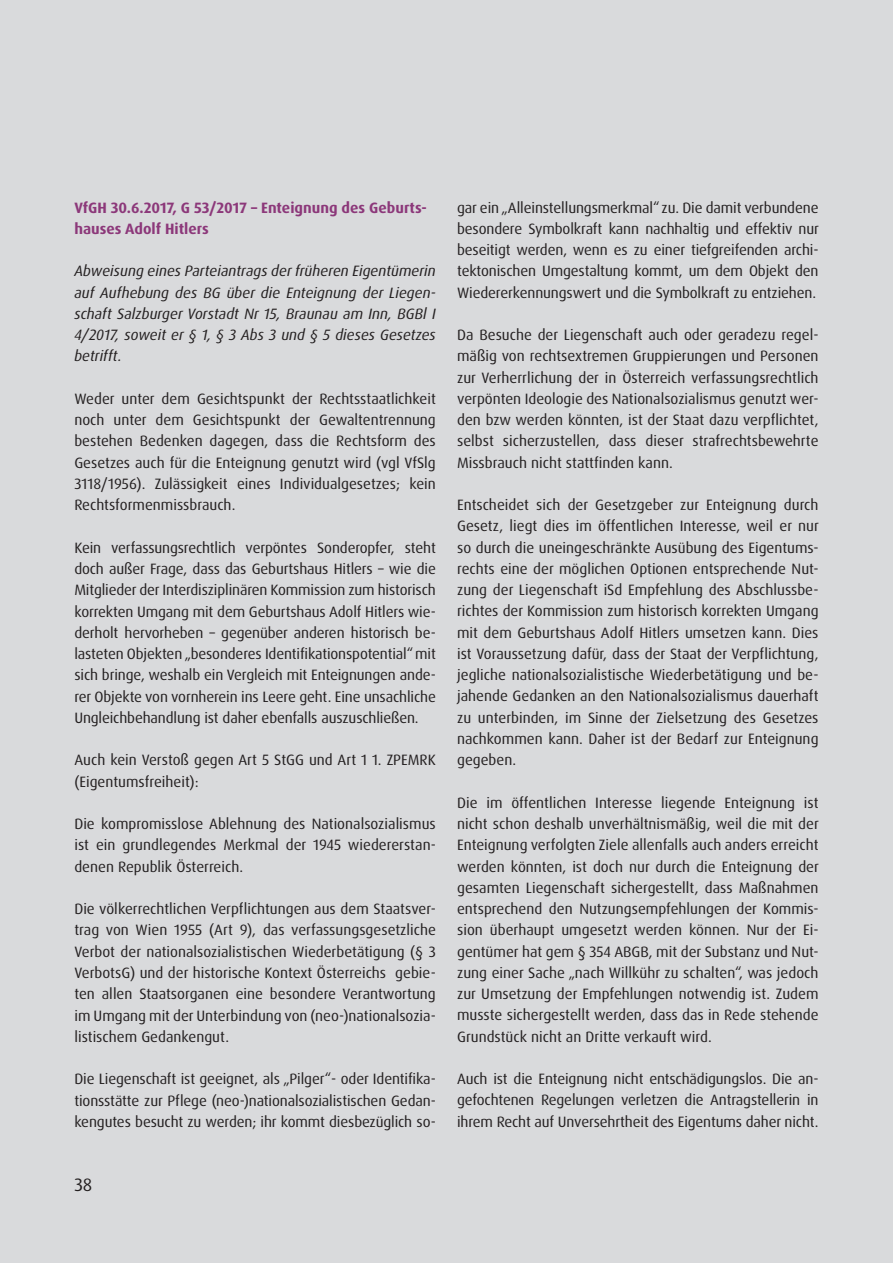
<style>
.page{position:relative;width:893px;height:1263px;background:#d9dadc}
.page>*{position:absolute;margin:0;border:0;box-sizing:border-box;transform-origin:0 0}
.t1{font:18px "Dax OT";color:#231f20}
.t2{font:15px/21.3px "Dax OT";color:#231f20;text-align:justify}
.t3{font:italic 15px/21.3px "Dax OT";color:#231f20;text-align:justify}
.t4{font:700 15px/21.3px "Dax OT";color:#8c387a}
</style>
<div class="page">
<p class="t4" style="left:74px;top:197px;width:352px">VfGH 30.6.2017, G 53/2017 – Enteignung des Geburts&shy;hauses Adolf Hitlers</p>
<p class="t3" style="left:74px;top:261px;width:363px">Abweisung eines Parteiantrags der früheren Eigentümerin auf Aufhebung des BG über die Enteignung der Liegen&shy;schaft Salzburger Vorstadt Nr 15, Braunau am Inn, BGBl I 4/2017, soweit er § 1, § 3 Abs 3 und § 5 dieses Gesetzes betrifft.</p>
<p class="t2" style="left:74px;top:388px;width:363px">Weder unter dem Gesichtspunkt der Rechtsstaatlichkeit noch unter dem Gesichtspunkt der Gewaltentrennung bestehen Bedenken dagegen, dass die Rechtsform des Gesetzes auch für die Enteignung genutzt wird (vgl VfSlg 3118/1956). Zulässigkeit eines Individualgesetzes; kein Rechtsformenmissbrauch.</p>
<p class="t2" style="left:74px;top:537px;width:363px">Kein verfassungsrechtlich verpöntes Sonderopfer, steht doch außer Frage, dass das Geburtshaus Hitlers – wie die Mitglieder der Interdisziplinären Kommission zum historisch korrekten Umgang mit dem Geburtshaus Adolf Hitlers wie&shy;derholt hervorheben – gegenüber anderen historisch be&shy;lasteten Objekten „besonderes Identifikationspotential“ mit sich bringe, weshalb ein Vergleich mit Enteignungen ande&shy;rer Objekte von vornherein ins Leere geht. Eine unsachliche Ungleichbehandlung ist daher ebenfalls auszuschließen.</p>
<p class="t2" style="left:74px;top:750px;width:363px">Auch kein Verstoß gegen Art 5 StGG und Art 1 1. ZPEMRK (Eigentumsfreiheit):</p>
<p class="t2" style="left:74px;top:813px;width:363px">Die kompromisslose Ablehnung des Nationalsozialismus ist ein grundlegendes Merkmal der 1945 wiedererstan&shy;denen Republik Österreich.</p>
<p class="t2" style="left:74px;top:898px;width:363px">Die völkerrechtlichen Verpflichtungen aus dem Staatsver&shy;trag von Wien 1955 (Art 9), das verfassungsgesetzliche Verbot der nationalsozialistischen Wiederbetätigung (§ 3<br>VerbotsG) und der historische Kontext Österreichs gebie&shy;ten allen Staatsorganen eine besondere Verantwortung im Umgang mit der Unterbindung von (neo-)nationalsozia&shy;listischem Gedankengut.</p>
<p class="t2" style="left:74px;top:1068px;width:361px">Die Liegenschaft ist geeignet, als „Pilger“- oder Identifika&shy;tionsstätte zur Pflege (neo-)nationalsozialistischen Gedan&shy;kengutes besucht zu werden; ihr kommt diesbezüglich so-</p>
<p class="t1" style="left:74px;top:1173px;width:19px">38</p>
<p class="t2" style="left:457px;top:197px;width:363px;text-align:left">gar ein „Alleinstellungsmerkmal“ zu. Die damit verbundene besondere Symbolkraft kann nachhaltig und effektiv nur beseitigt werden, wenn es zu einer tiefgreifenden archi&shy;tektonischen Umgestaltung kommt, um dem Objekt den Wiedererkennungswert und die Symbolkraft zu entziehen.</p>
<p class="t2" style="left:457px;top:324px;width:363px;text-align:left">Da Besuche der Liegenschaft auch oder geradezu regel&shy;mäßig von rechtsextremen Gruppierungen und Personen zur Verherrlichung der in Österreich verfassungsrechtlich verpönten Ideologie des Nationalsozialismus genutzt wer&shy;den bzw werden könnten, ist der Staat dazu verpflichtet, selbst sicherzustellen, dass dieser strafrechtsbewehrte Missbrauch nicht stattfinden kann.</p>
<p class="t2" style="left:457px;top:494px;width:363px;text-align:left">Entscheidet sich der Gesetzgeber zur Enteignung durch Gesetz, liegt dies im öffentlichen Interesse, weil er nur so durch die uneingeschränkte Ausübung des Eigentums&shy;rechts eine der möglichen Optionen entsprechende Nut&shy;zung der Liegenschaft iSd Empfehlung des Abschlussbe&shy;richtes der Kommission zum historisch korrekten Umgang mit dem Geburtshaus Adolf Hitlers umsetzen kann. Dies ist Voraussetzung dafür, dass der Staat der Verpflichtung, jegliche nationalsozialistische Wiederbetätigung und be&shy;jahende Gedanken an den Nationalsozialismus dauerhaft zu unterbinden, im Sinne der Zielsetzung des Gesetzes nachkommen kann. Daher ist der Bedarf zur Enteignung gegeben.</p>
<p class="t2" style="left:457px;top:792px;width:363px">Die im öffentlichen Interesse liegende Enteignung ist nicht schon deshalb unverhältnismäßig, weil die mit der Enteignung verfolgten Ziele allenfalls auch anders erreicht werden könnten, ist doch nur durch die Enteignung der gesamten Liegenschaft sichergestellt, dass Maßnahmen entsprechend den Nutzungsempfehlungen der Kommis&shy;sion überhaupt umgesetzt werden können. Nur der Ei&shy;gentümer hat gem § 354 ABGB, mit der Substanz und Nut&shy;zung einer Sache „nach Willkühr zu schalten“, was jedoch zur Umsetzung der Empfehlungen notwendig ist. Zudem musste sichergestellt werden, dass das in Rede stehende Grundstück nicht an Dritte verkauft wird.</p>
<p class="t2" style="left:457px;top:1068px;width:363px">Auch ist die Enteignung nicht entschädigungslos. Die an&shy;gefochtenen Regelungen verletzen die Antragstellerin in ihrem Recht auf Unversehrtheit des Eigentums daher nicht.</p>
</div>
